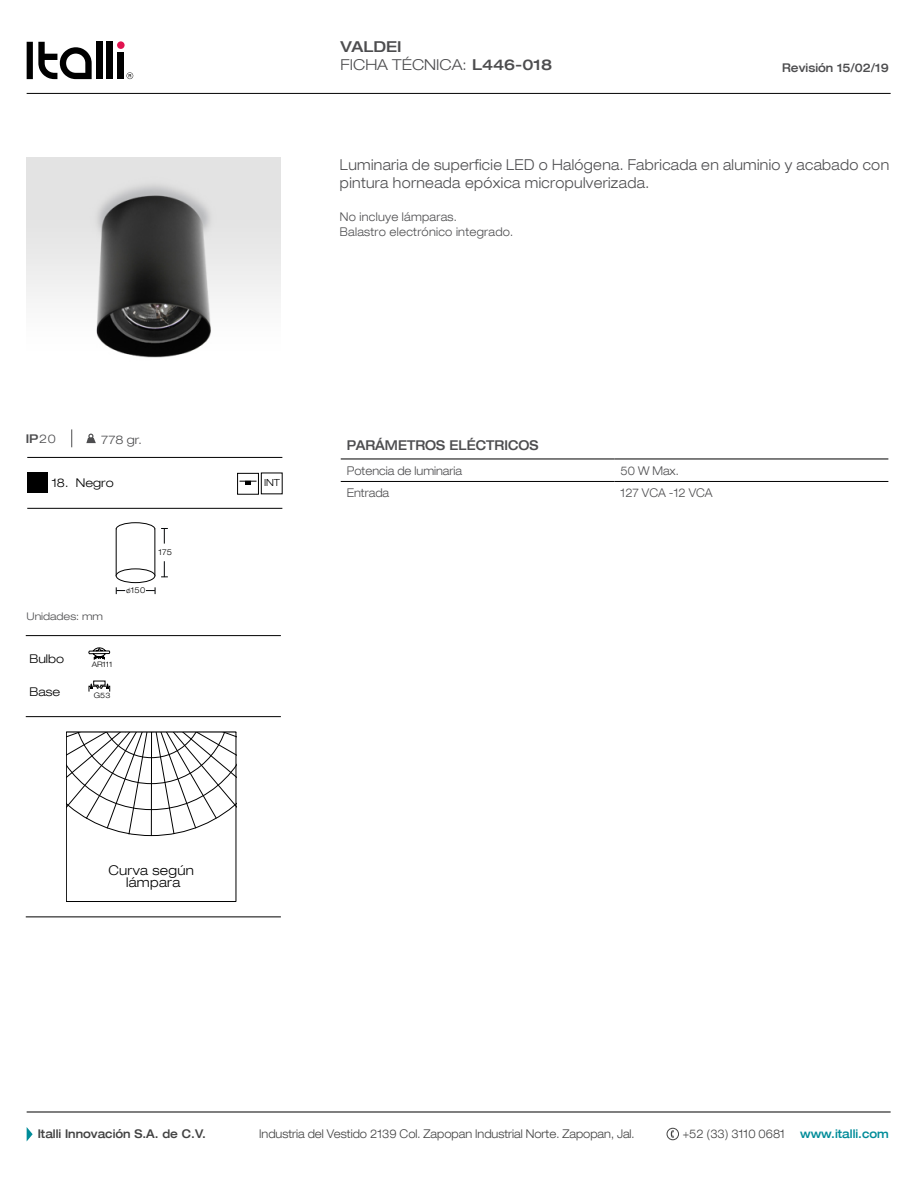
<style>
.page{position:relative;width:918px;height:1188px;background:#fff}
.page>*{position:absolute;margin:0;border:0;box-sizing:border-box;transform-origin:0 0}
.t1{font:300 expanded 15px/18px "Helvetica 43";letter-spacing:.025em;color:#4d4d4f;scale:.9 1}
.t2{font:300 expanded 15px "Helvetica 43";color:#4d4d4f}
.t3{font:500 expanded 15px "Helvetica 63";color:#4d4d4f}
.t4{font:500 expanded 13.5px "Helvetica 63";color:#4d4d4f;scale:.9 1}
.t5{font:300 expanded 13.35px/12.3px "Helvetica 43";letter-spacing:.025em;color:#000;text-align:center;scale:.96 1}
.t6{font:300 expanded 12px "Helvetica 43";color:#424242;scale:.9 1}
.t7{font:300 expanded 12px/15px "Helvetica 43";letter-spacing:.025em;color:#4d4d4f;scale:.9 1}
.t8{font:300 expanded 12px "Helvetica 43";color:#4d4d4f;scale:.9 1}
.t9{font:500 expanded 12px "Helvetica 63";color:#424242;scale:.9 1}
.t10{font:300 expanded 12px "Helvetica 43";color:#000}
.t11{font:500 expanded 12px "Helvetica 63";color:#4d4d4f;scale:.9 1}
.t12{font:500 expanded 12px "Helvetica 63";color:#008c99;scale:.9 1}
.t13{font:300 expanded 12px "Helvetica 43";letter-spacing:.025em;color:#4d4d4f}
.t14{font:500 expanded 12px "Helvetica 63";color:#4d4d4f}
.t15{font:300 expanded 10.5px "Helvetica 43";color:#4d4d4f}
.t16{font:300 expanded 9.75px "Helvetica 43";color:#000}
.t17{font:300 expanded 8.1px "Helvetica 43";letter-spacing:.025em;color:#000;scale:.96 1}
.t18{font:300 expanded 7.5px "Helvetica 43";color:#000}
.s1{font-family:"Helvetica 63";font-weight:500}
.s2{font-family:"Helvetica 43";font-weight:300}
.s3{font-size:7.2px}
</style>
<div class="page">
<hr style="left:27px;top:93px;width:864px;height:1px;background:#000">
<hr style="left:27px;top:1112px;width:864px;height:1px;background:#000">
<svg style="left:27px;top:1127px;width:6px;height:14px"></svg>
<svg style="left:670px;top:1130px;width:4px;height:8px"></svg>
<div style="left:667px;top:1128px;width:12px;height:12px;border:1px solid #424242;border-radius:50%"></div>
<svg style="left:27px;top:42px;width:65px;height:37px"></svg>
<div style="left:96px;top:41px;width:6px;height:38px;background:#000"></div>
<div style="left:107px;top:41px;width:6px;height:38px;background:#000"></div>
<div style="left:118px;top:52px;width:6px;height:27px;background:#000"></div>
<div style="left:117px;top:41px;width:8px;height:8px;background:#e1134f;border-radius:50%"></div>
<svg style="left:127px;top:72px;width:6px;height:7px"></svg>
<img style="left:27px;top:158px;width:253px;height:200px">
<svg style="left:86px;top:434px;width:10px;height:9px"></svg>
<svg style="left:71px;top:429px;width:1px;height:18px"></svg>
<hr style="left:341px;top:459px;width:274px;height:1px;background:#000">
<hr style="left:615px;top:459px;width:273px;height:1px;background:#000">
<hr style="left:341px;top:481px;width:274px;height:1px;background:#000">
<hr style="left:615px;top:481px;width:273px;height:1px;background:#000">
<hr style="left:26px;top:635px;width:255px;height:1px;background:#000">
<hr style="left:26px;top:716px;width:255px;height:1px;background:#000">
<hr style="left:26px;top:917px;width:255px;height:1px;background:#000">
<svg style="left:116px;top:522px;width:39px;height:52px"></svg>
<div style="left:116px;top:569px;width:39px;height:14px;background:#fff;border-radius:50%"></div>
<div style="left:116px;top:569px;width:39px;height:14px;border:1px solid #000;border-radius:50%"></div>
<svg style="left:161px;top:528px;width:7px;height:16px"></svg>
<svg style="left:161px;top:561px;width:7px;height:17px"></svg>
<svg style="left:116px;top:587px;width:9px;height:7px"></svg>
<svg style="left:146px;top:587px;width:10px;height:7px"></svg>
<div style="left:27px;top:472px;width:21px;height:21px;background:#000"></div>
<svg style="left:88px;top:647px;width:23px;height:13px"></svg>
<svg style="left:88px;top:681px;width:22px;height:11px"></svg>
<div style="left:66px;top:732px;width:170px;height:170px;border:1px solid #000"></div>
<svg style="left:66px;top:732px;width:170px;height:104px"></svg>
<hr style="left:27px;top:457px;width:255px;height:1px;background:#000">
<hr style="left:27px;top:508px;width:255px;height:1px;background:#000">
<div style="left:237px;top:473px;width:22px;height:21px;border:1px solid #000"></div>
<svg style="left:240px;top:481px;width:17px;height:4px"></svg>
<p class="t3" style="left:341px;top:37px;width:63px">VALDEI</p>
<p class="t2" style="left:341px;top:56px;width:213px">FICHA TÉCNICA: <span class="s1">L446-018</span></p>
<p class="t11" style="left:782px;top:60px;width:120px">Revisión 15/02/19</p>
<p class="t1" style="left:340px;top:155px;width:612px">Luminaria de superficie LED o Halógena. Fabricada en aluminio y acabado con pintura horneada epóxica micropulverizada.</p>
<p class="t7" style="left:340px;top:209px;width:194px">No incluye lámparas.<br>Balastro electrónico integrado.</p>
<p class="t14" style="left:26px;top:431px;width:32px">IP<span class="s2">20</span></p>
<p class="t13" style="left:101px;top:432px;width:42px">778 gr.</p>
<p class="t4" style="left:347px;top:437px;width:215px">PARÁMETROS ELÉCTRICOS</p>
<p class="t8" style="left:347px;top:463px;width:130px">Potencia de luminaria</p>
<p class="t7" style="left:621px;top:463px;width:66px">50 W Max.</p>
<p class="t8" style="left:347px;top:486px;width:49px">Entrada</p>
<p class="t8" style="left:621px;top:486px;width:104px">127 VCA -12 VCA</p>
<p class="t16" style="left:264px;top:476px;width:18px">INT</p>
<p class="t10" style="left:52px;top:476px;width:64px">18. Negro</p>
<p class="t15" style="left:27px;top:610px;width:78px">Unidades: mm</p>
<p class="t10" style="left:29px;top:652px;width:36px">Bulbo</p>
<p class="t10" style="left:29px;top:685px;width:32px">Base</p>
<p class="t18" style="left:92px;top:660px;width:22px">AR111</p>
<p class="t18" style="left:94px;top:691px;width:18px">G53</p>
<p class="t17" style="left:126px;top:585px;width:21px"><span class="s3">o</span><sub>/</sub> 150</p>
<p class="t17" style="left:158px;top:547px;width:16px">175</p>
<p class="t5" style="left:108px;top:864px;width:91px">Curva según lámpara</p>
<p class="t9" style="left:38px;top:1127px;width:188px">Italli Innovación S.A. de C.V.</p>
<p class="t6" style="left:259px;top:1127px;width:419px">Industria del Vestido 2139 Col. Zapopan Industrial Norte. Zapopan, Jal.</p>
<p class="t6" style="left:683px;top:1127px;width:115px">+52 (33) 3110 0681</p>
<p class="t12" style="left:800px;top:1127px;width:100px">www.italli.com</p>
</div>
